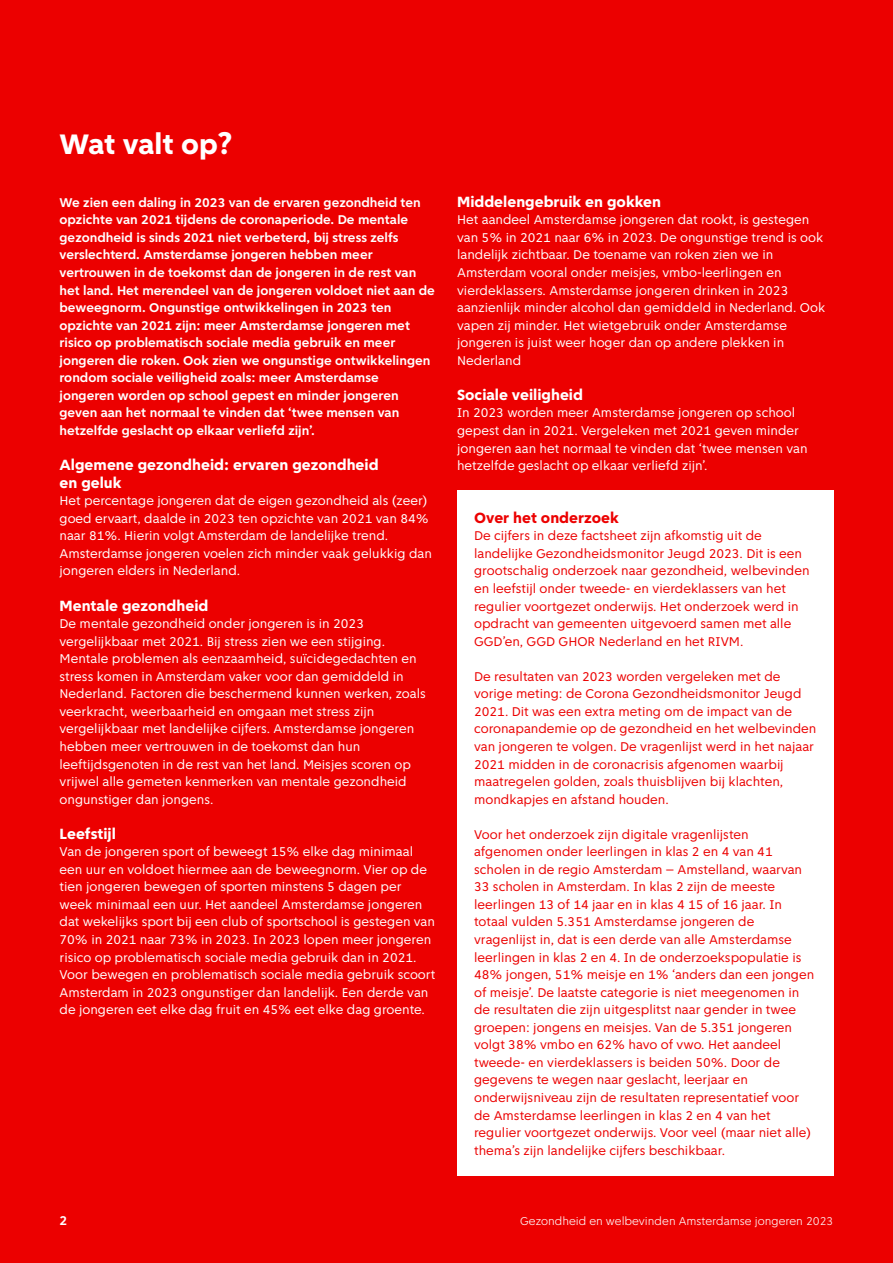
<style>
.page{position:relative;width:893px;height:1263px;background:#ec0000}
.page>*{position:absolute;margin:0;border:0;box-sizing:border-box;transform-origin:0 0}
.t1{font:800 30px "Amsterdam Sans";letter-spacing:-.005em;color:#fff}
.t2{font:800 15.75px/17.5px "Amsterdam Sans";color:#fff}
.H2_Gearceerd{font:800 15.75px "Amsterdam Sans";color:#ec0000}
.P_Plat{font:13.5px/17.5px "Amsterdam Sans";color:#fff}
.P_Plat_Gearceerd{font:13.5px/17.5px "Amsterdam Sans";color:#ec0000}
.P_Intro{font:700 13.5px/17.5px "Amsterdam Sans";color:#fff}
.t3{font:300 12px "Amsterdam Sans";color:#fff}
</style>
<div class="page">
<div style="left:457px;top:490px;width:376px;height:55px;background:#fff"></div>
<div style="left:457px;top:510px;width:376px;height:157px;background:#fff"></div>
<div style="left:457px;top:650px;width:376px;height:175px;background:#fff"></div>
<div style="left:457px;top:808px;width:376px;height:368px;background:#fff"></div>
<h1 class="t1" style="left:60px;top:127px;width:174px">Wat valt op?</h1>
<p class="P_Intro" style="left:60px;top:194px;width:377px">We zien een daling in 2023 van de ervaren gezondheid ten opzichte van 2021 tijdens de coronaperiode. De mentale gezondheid is sinds 2021 niet verbeterd, bij stress zelfs verslechterd. Amsterdamse jongeren hebben meer vertrouwen in de toekomst dan de jongeren in de rest van het land. Het merendeel van de jongeren voldoet niet aan de beweegnorm. Ongunstige ontwikkelingen in 2023 ten opzichte van 2021 zijn: meer Amsterdamse jongeren met risico op problematisch sociale media gebruik en meer jongeren die roken. Ook zien we ongunstige ontwikkelingen rondom sociale veiligheid zoals: meer Amsterdamse jongeren worden op school gepest en minder jongeren geven aan het normaal te vinden dat ‘twee mensen van hetzelfde geslacht op elkaar verliefd zijn’.</p>
<h2 class="t2" style="left:60px;top:456px;width:321px">Algemene gezondheid: ervaren gezondheid en geluk</h2>
<p class="P_Plat" style="left:60px;top:492px;width:374px">Het percentage jongeren dat de eigen gezondheid als (zeer) goed ervaart, daalde in 2023 ten opzichte van 2021 van 84% naar 81%. Hierin volgt Amsterdam de landelijke trend.<br>Amsterdamse jongeren voelen zich minder vaak gelukkig dan jongeren elders in Nederland.</p>
<h2 class="t2" style="left:60px;top:597px;width:150px">Mentale gezondheid</h2>
<p class="P_Plat" style="left:60px;top:615px;width:368px">De mentale gezondheid onder jongeren is in 2023 vergelijkbaar met 2021. Bij stress zien we een stijging.<br>Mentale problemen als eenzaamheid, suïcidegedachten en stress komen in Amsterdam vaker voor dan gemiddeld in Nederland. Factoren die beschermend kunnen werken, zoals veerkracht, weerbaarheid en omgaan met stress zijn vergelijkbaar met landelijke cijfers. Amsterdamse jongeren hebben meer vertrouwen in de toekomst dan hun leeftijdsgenoten in de rest van het land. Meisjes scoren op vrijwel alle gemeten kenmerken van mentale gezondheid ongunstiger dan jongens.</p>
<h2 class="t2" style="left:60px;top:825px;width:58px">Leefstijl</h2>
<p class="P_Plat" style="left:60px;top:843px;width:377px">Van de jongeren sport of beweegt 15% elke dag minimaal een uur en voldoet hiermee aan de beweegnorm. Vier op de tien jongeren bewegen of sporten minstens 5 dagen per week minimaal een uur. Het aandeel Amsterdamse jongeren dat wekelijks sport bij een club of sportschool is gestegen van 70% in 2021 naar 73% in 2023. In 2023 lopen meer jongeren risico op problematisch sociale media gebruik dan in 2021.<br>Voor bewegen en problematisch sociale media gebruik scoort Amsterdam in 2023 ongunstiger dan landelijk. Een derde van de jongeren eet elke dag fruit en 45% eet elke dag groente.</p>
<h2 class="t2" style="left:457px;top:193px;width:205px">Middelengebruik en gokken</h2>
<p class="P_Plat" style="left:457px;top:211px;width:370px">Het aandeel Amsterdamse jongeren dat rookt, is gestegen van 5% in 2021 naar 6% in 2023. De ongunstige trend is ook landelijk zichtbaar. De toename van roken zien we in Amsterdam vooral onder meisjes, vmbo-leerlingen en vierdeklassers. Amsterdamse jongeren drinken in 2023 aanzienlijk minder alcohol dan gemiddeld in Nederland. Ook vapen zij minder. Het wietgebruik onder Amsterdamse jongeren is juist weer hoger dan op andere plekken in Nederland</p>
<h2 class="t2" style="left:457px;top:386px;width:127px">Sociale veiligheid</h2>
<p class="P_Plat" style="left:457px;top:404px;width:352px">In 2023 worden meer Amsterdamse jongeren op school gepest dan in 2021. Vergeleken met 2021 geven minder jongeren aan het normaal te vinden dat ‘twee mensen van hetzelfde geslacht op elkaar verliefd zijn’.</p>
<h2 class="H2_Gearceerd" style="left:474px;top:508px;width:146px">Over het onderzoek</h2>
<p class="P_Plat_Gearceerd" style="left:474px;top:527px;width:337px">De cijfers in deze factsheet zijn afkomstig uit de landelijke Gezondheidsmonitor Jeugd 2023. Dit is een grootschalig onderzoek naar gezondheid, welbevinden en leefstijl onder tweede- en vierdeklassers van het regulier voortgezet onderwijs. Het onderzoek werd in opdracht van gemeenten uitgevoerd samen met alle GGD’en, GGD GHOR Nederland en het RIVM.</p>
<p class="P_Plat_Gearceerd" style="left:474px;top:667px;width:344px">De resultaten van 2023 worden vergeleken met de vorige meting: de Corona Gezondheidsmonitor Jeugd 2021. Dit was een extra meting om de impact van de coronapandemie op de gezondheid en het welbevinden van jongeren te volgen. De vragenlijst werd in het najaar 2021 midden in de coronacrisis afgenomen waarbij maatregelen golden, zoals thuisblijven bij klachten, mondkapjes en afstand houden.</p>
<p class="P_Plat_Gearceerd" style="left:474px;top:825px;width:342px">Voor het onderzoek zijn digitale vragenlijsten afgenomen onder leerlingen in klas 2 en 4 van 41 scholen in de regio Amsterdam – Amstelland, waarvan 33 scholen in Amsterdam. In klas 2 zijn de meeste leerlingen 13 of 14 jaar en in klas 4 15 of 16 jaar. In totaal vulden 5.351 Amsterdamse jongeren de vragenlijst in, dat is een derde van alle Amsterdamse leerlingen in klas 2 en 4. In de onderzoekspopulatie is 48% jongen, 51% meisje en 1% ‘anders dan een jongen of meisje’. De laatste categorie is niet meegenomen in de resultaten die zijn uitgesplitst naar gender in twee groepen: jongens en meisjes. Van de 5.351 jongeren volgt 38% vmbo en 62% havo of vwo. Het aandeel tweede- en vierdeklassers is beiden 50%. Door de gegevens te wegen naar geslacht, leerjaar en onderwijsniveau zijn de resultaten representatief voor de Amsterdamse leerlingen in klas 2 en 4 van het regulier voortgezet onderwijs. Voor veel (maar niet alle) thema’s zijn landelijke cijfers beschikbaar.</p>
<p class="P_Intro" style="left:60px;top:1212px;width:9px">2</p>
<p class="t3" style="left:520px;top:1214px;width:315px">Gezondheid en welbevinden Amsterdamse jongeren 2023</p>
</div>
